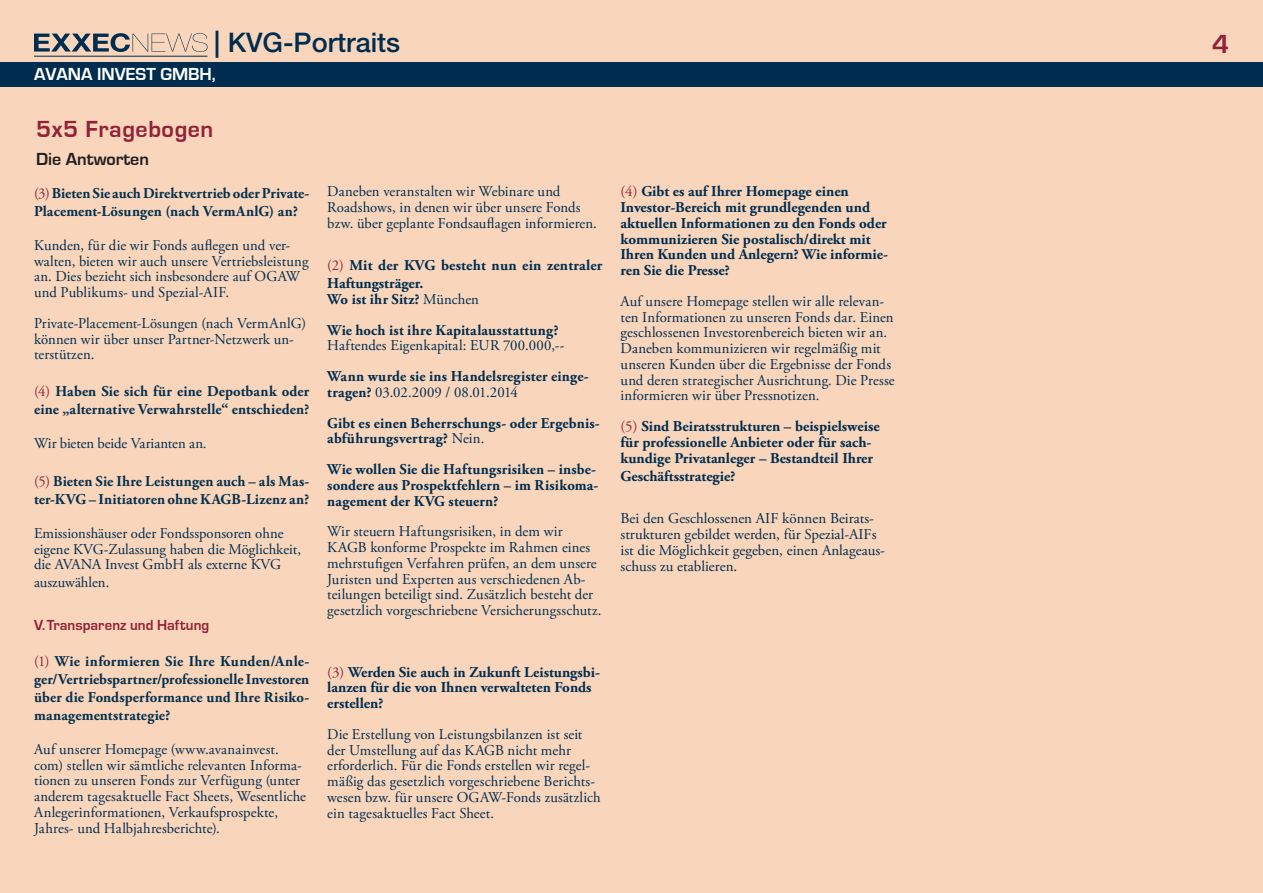
<style>
.page{position:relative;width:1263px;height:893px;background:#f8d5bb}
.page>*{position:absolute;margin:0;border:0;box-sizing:border-box;transform-origin:0 0}
.t1{font:500 27px "Helvetica Neue LT Pro";color:#002d4f}
.t2{font:700 27px "Eurostile";color:#912238}
.t3{font:700 24px "Eurostile";letter-spacing:.025em;color:#912238}
.t4{font:700 18px "Eurostile";color:#fff}
.t5{font:700 18px "Eurostile";color:#231f20}
.t6{font:15px/15.8px "Adobe Garamond Pro";color:#002d4f}
.Fliesstext_ohne_Einz{font:700 15px/15.8px "Adobe Garamond Pro";color:#002d4f}
.Fliesstext_ohne_Einz-2{font:700 15px/18px "Adobe Garamond Pro";letter-spacing:.01em;color:#06304d}
.Fliesstext_ohne_Einz-3{font:700 15px "Eurostile";letter-spacing:.005em;color:#912238}
.s1{font-size:27.15px}
.s2{font-weight:400;color:#912238}
.s3{font-weight:400}
.s4{font-weight:700}
</style>
<div class="page">
<div style="left:0;top:62px;width:1263px;height:24px;background:#002d4f"></div>
<svg style="left:34px;top:33px;width:173px;height:19px"></svg>
<hr style="left:34px;top:56px;width:173px;height:1px;background:#002d4f">
<h1 class="t1" style="left:214px;top:26px;width:188px"><span class="s1">|</span> KVG-Portraits</h1>
<h1 class="t2" style="left:1212px;top:29px;width:18px">4</h1>
<p class="t4" style="left:34px;top:64px;width:183px">AVANA INVEST GMBH,</p>
<h2 class="t3" style="left:36px;top:116px;width:179px">5x5 Fragebogen</h2>
<p class="t5" style="left:36px;top:149px;width:114px">Die Antworten</p>
<p class="Fliesstext_ohne_Einz-2" style="left:34px;top:185px;width:277px"><span class="s2">(3)</span> Bieten Sie auch Direktvertrieb oder Private-<br>Placement-Lösungen (nach VermAnlG) an?</p>
<p class="t6" style="left:34px;top:238px;width:276px">Kunden, für die wir Fonds auflegen und ver&shy;walten, bieten wir auch unsere Vertriebsleistung an. Dies bezieht sich insbesondere auf OGAW und Publikums- und Spezial-AIF.</p>
<p class="t6" style="left:34px;top:316px;width:274px">Private-Placement-Lösungen (nach VermAnlG) können wir über unser Partner-Netzwerk un&shy;terstützen.</p>
<p class="Fliesstext_ohne_Einz-2" style="left:34px;top:383px;width:277px"><span class="s2">(4)</span> Haben Sie sich für eine Depotbank oder eine „alternative Verwahrstelle“ entschieden?</p>
<p class="t6" style="left:34px;top:436px;width:174px">Wir bieten beide Varianten an.</p>
<p class="Fliesstext_ohne_Einz-2" style="left:34px;top:473px;width:277px"><span class="s2">(5)</span> Bieten Sie Ihre Leistungen auch – als Mas&shy;ter-KVG – Initiatoren ohne KAGB-Lizenz an?</p>
<p class="t6" style="left:34px;top:526px;width:269px">Emissionshäuser oder Fondssponsoren ohne eigene KVG-Zulassung haben die Möglichkeit, die AVANA Invest GmbH als externe KVG</p>
<p class="t6" style="left:34px;top:575px;width:77px">auszuwählen.</p>
<p class="Fliesstext_ohne_Einz-3" style="left:34px;top:617px;width:177px">V.Transparenz und Haftung</p>
<p class="Fliesstext_ohne_Einz-2" style="left:34px;top:653px;width:277px;text-align:justify"><span class="s2">(1)</span> Wie informieren Sie Ihre Kunden/Anle&shy;ger/Vertriebspartner/professionelle Investoren über die Fondsperformance und Ihre Risiko&shy;managementstrategie?</p>
<p class="t6" style="left:34px;top:742px;width:274px">Auf unserer Homepage (www.avanainvest. com) stellen wir sämtliche relevanten Informa&shy;tionen zu unseren Fonds zur Verfügung (unter anderem tagesaktuelle Fact Sheets, Wesentliche Anlegerinformationen, Verkaufsprospekte, Jahres- und Halbjahresberichte).</p>
<p class="t6" style="left:327px;top:184px;width:271px">Daneben veranstalten wir Webinare und<br>Roadshows, in denen wir über unsere Fonds bzw. über geplante Fondsauflagen informieren.</p>
<p class="Fliesstext_ohne_Einz" style="left:327px;top:257px;width:277px;line-height:18px"><span class="s2">(2)</span> Mit der KVG besteht nun ein zentraler<br>Haftungsträger.</p>
<p class="Fliesstext_ohne_Einz" style="left:327px;top:291px;width:153px">Wo ist ihr Sitz? <span class="s3">München</span></p>
<p class="t6" style="left:327px;top:322px;width:239px"><span class="s4">Wie hoch ist ihre Kapitalausstattung?<br></span>Haftendes Eigenkapital: EUR 700.000,--</p>
<p class="Fliesstext_ohne_Einz" style="left:327px;top:369px;width:263px">Wann wurde sie ins Handelsregister einge&shy;tragen? <span class="s3">03.02.2009 / 08.01.2014</span></p>
<p class="Fliesstext_ohne_Einz" style="left:327px;top:415px;width:274px">Gibt es einen Beherrschungs- oder Ergebnis&shy;abführungsvertrag? <span class="s3">Nein.</span></p>
<p class="Fliesstext_ohne_Einz" style="left:327px;top:462px;width:272px">Wie wollen Sie die Haftungsrisiken – insbe&shy;sondere aus Prospektfehlern – im Risikoma&shy;nagement der KVG steuern?</p>
<p class="t6" style="left:327px;top:524px;width:276px">Wir steuern Haftungsrisiken, in dem wir KAGB konforme Prospekte im Rahmen eines mehrstufigen Verfahren prüfen, an dem unsere Juristen und Experten aus verschiedenen Ab&shy;teilungen beteiligt sind. Zusätzlich besteht der gesetzlich vorgeschriebene Versicherungsschutz.</p>
<p class="Fliesstext_ohne_Einz" style="left:327px;top:664px;width:274px"><span class="s2">(3)</span> Werden Sie auch in Zukunft Leistungsbi&shy;lanzen für die von Ihnen verwalteten Fonds erstellen?</p>
<p class="t6" style="left:327px;top:727px;width:275px">Die Erstellung von Leistungsbilanzen ist seit der Umstellung auf das KAGB nicht mehr erforderlich. Für die Fonds erstellen wir regel&shy;mäßig das gesetzlich vorgeschriebene Berichts&shy;wesen bzw. für unsere OGAW-Fonds zusätzlich ein tagesaktuelles Fact Sheet.</p>
<p class="Fliesstext_ohne_Einz" style="left:620px;top:184px;width:269px"><span class="s2">(4)</span> Gibt es auf Ihrer Homepage einen Investor-Bereich mit grundlegenden und aktuellen Informationen zu den Fonds oder kommunizieren Sie postalisch/direkt mit Ihren Kunden und Anlegern? Wie informie&shy;ren Sie die Presse?</p>
<p class="t6" style="left:620px;top:294px;width:276px">Auf unsere Homepage stellen wir alle relevan&shy;ten Informationen zu unseren Fonds dar. Einen geschlossenen Investorenbereich bieten wir an.<br>Daneben kommunizieren wir regelmäßig mit unseren Kunden über die Ergebnisse der Fonds und deren strategischer Ausrichtung. Die Presse informieren wir über Pressnotizen.</p>
<p class="Fliesstext_ohne_Einz" style="left:620px;top:419px;width:261px"><span class="s2">(5)</span> Sind Beiratsstrukturen – beispielsweise für professionelle Anbieter oder für sach&shy;kundige Privatanleger – Bestandteil Ihrer</p>
<p class="Fliesstext_ohne_Einz" style="left:620px;top:468px;width:116px">Geschäftsstrategie?</p>
<p class="t6" style="left:620px;top:511px;width:266px">Bei den Geschlossenen AIF können Beirats&shy;strukturen gebildet werden, für Spezial-AIFs ist die Möglichkeit gegeben, einen Anlageaus&shy;schuss zu etablieren.</p>
</div>
